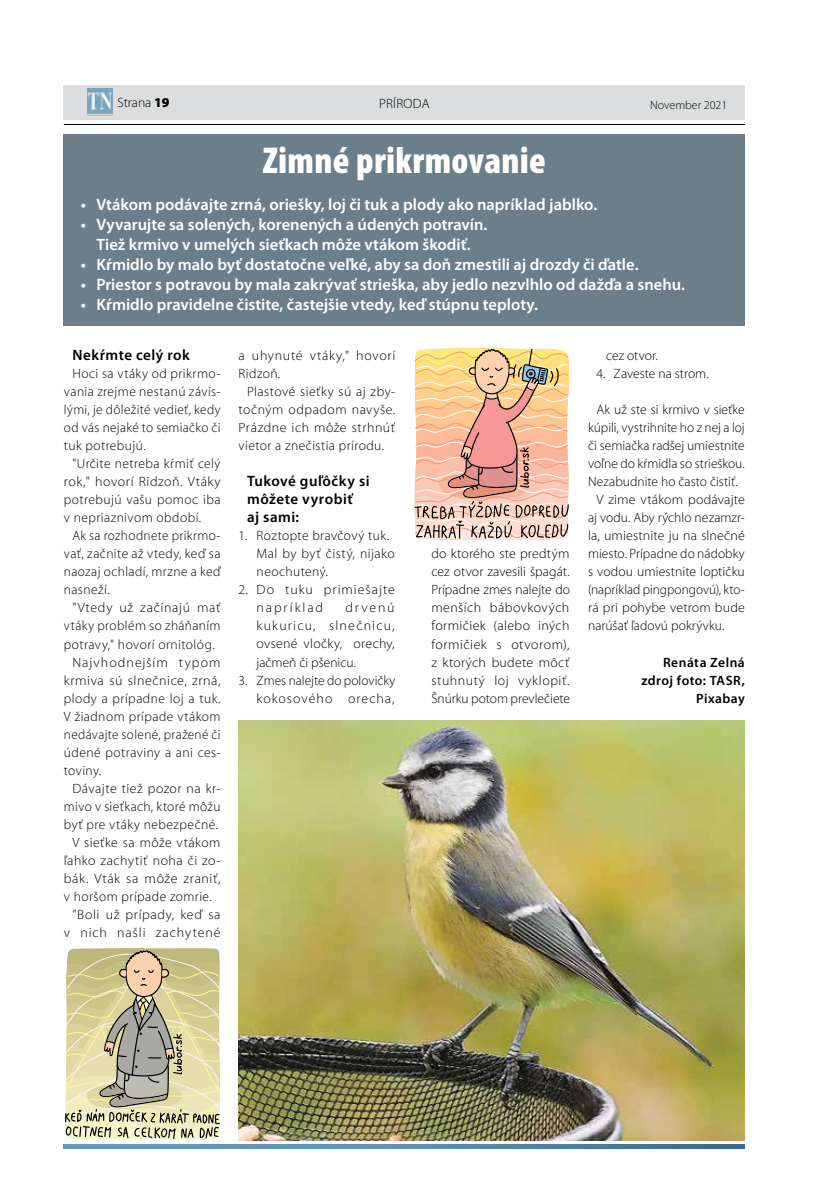
<style>
.page{position:relative;width:830px;height:1200px;background:#fff}
.page>*{position:absolute;margin:0;border:0;box-sizing:border-box;transform-origin:0 0}
.t1{font:900 condensed 37.5px "Mini Pro";letter-spacing:.01em;color:#fff}
.t2{font:600 16.5px/19.8px "Mini Pro";color:#fff;text-align:center}
.t3{font:600 15px/18px "Mini Pro";letter-spacing:.035em;color:#000}
.t4{font:300 13.5px/18px "Mini Pro";letter-spacing:.03em;color:#000;text-align:justify}
.t5{font:300 13.5px "Mini Pro";letter-spacing:.005em;color:#000}
.t6{font:300 13.5px "Mini Pro";color:#000}
.t7{font:300 13.5px/18px "Mini Pro";letter-spacing:.01em;color:#000;text-align:right}
.t8{font:300 13.5px/18px "Mini Pro";letter-spacing:.075em;color:#000}
.t9{font:600 13.5px/18px "Mini Pro";letter-spacing:.035em;color:#000;text-align:right}
.t10{font:300 13.5px "Mini Pro";letter-spacing:.05em;color:#000}
.t11{font:300 13.5px "Mini Pro";letter-spacing:.065em;color:#000}
.t12{font:300 12px "Mini Pro";color:#000}
.s1{font-weight:900}
</style>
<div class="page">
<img style="left:64px;top:1144px;width:680px;height:4px">
<div style="left:64px;top:134px;width:680px;height:192px;background:#6d7e8b"></div>
<div style="left:64px;top:85px;width:680px;height:34px;background:#dcddde"></div>
<hr style="left:64px;top:124px;width:680px;height:1px;background:#000">
<img style="left:88px;top:89px;width:24px;height:26px">
<img style="left:238px;top:720px;width:506px;height:420px">
<svg style="left:65px;top:948px;width:155px;height:191px;background:#c7c098"></svg>
<svg style="left:414px;top:348px;width:155px;height:191px;background:#e5b696"></svg>
<p class="t4" style="left:117px;top:93px;width:54px">Strana <span class="s1">19</span></p>
<p class="t4" style="left:379px;top:95px;width:52px">PRÍRODA</p>
<p class="t12" style="left:650px;top:98px;width:79px">November 2021</p>
<h1 class="t1" style="left:263px;top:139px;width:284px">Zimné prikrmovanie</h1>
<p class="t2" style="left:81px;top:195px;width:517px">• Vtákom podávajte zrná, oriešky, loj či tuk a plody ako napríklad jablko.</p>
<p class="t2" style="left:81px;top:215px;width:408px">• Vyvarujte sa solených, korenených a údených potravín.<br>Tiež krmivo v umelých sieťkach môže vtákom škodiť.</p>
<p class="t2" style="left:81px;top:255px;width:559px">• Kŕmidlo by malo byť dostatočne veľké, aby sa doň zmestili aj drozdy či ďatle.</p>
<p class="t2" style="left:81px;top:274px;width:605px">• Priestor s potravou by mala zakrývať strieška, aby jedlo nezvlhlo od dažďa a snehu.</p>
<p class="t2" style="left:81px;top:294px;width:458px">• Kŕmidlo pravidelne čistite, častejšie vtedy, keď stúpnu teploty.</p>
<p class="t3" style="left:72px;top:346px;width:119px">Nekŕmte celý rok</p>
<p class="t4" style="left:64px;top:365px;width:158px;text-indent:9px">Hoci sa vtáky od prikrmo&shy;vania zrejme nestanú závis&shy;lými, je dôležité vedieť, kedy od vás nejaké to semiačko či tuk potrebujú.</p>
<p class="t4" style="left:64px;top:455px;width:158px;text-indent:9px">"Určite netreba kŕmiť celý rok," hovorí Ridzoň. Vtáky potrebujú vašu pomoc iba v nepriaznivom období.</p>
<p class="t4" style="left:64px;top:527px;width:158px;text-indent:9px">Ak sa rozhodnete prikrmo&shy;vať, začnite až vtedy, keď sa naozaj ochladí, mrzne a keď nasneží.</p>
<p class="t4" style="left:72px;top:599px;width:150px">"Vtedy už začínajú mať</p>
<p class="t4" style="left:64px;top:617px;width:158px">vtáky problém so zháňaním</p>
<p class="t4" style="left:64px;top:635px;width:152px">potravy," hovorí ornitológ.</p>
<p class="t8" style="left:72px;top:653px;width:150px">Najvhodnejším typom</p>
<p class="t4" style="left:64px;top:671px;width:158px">krmiva sú slnečnice, zrná,</p>
<p class="t4" style="left:64px;top:689px;width:158px">plody a prípadne loj a tuk.</p>
<p class="t4" style="left:64px;top:707px;width:158px">V žiadnom prípade vtákom</p>
<p class="t4" style="left:64px;top:725px;width:158px">nedávajte solené, pražené či</p>
<p class="t4" style="left:64px;top:743px;width:158px">údené potraviny a ani ces-</p>
<p class="t4" style="left:64px;top:761px;width:39px">toviny.</p>
<p class="t4" style="left:72px;top:779px;width:150px">Dávajte tiež pozor na kr-</p>
<p class="t4" style="left:64px;top:797px;width:158px">mivo v sieťkach, ktoré môžu</p>
<p class="t4" style="left:64px;top:815px;width:156px">byť pre vtáky nebezpečné.</p>
<p class="t4" style="left:72px;top:833px;width:150px">V sieťke sa môže vtákom</p>
<p class="t4" style="left:64px;top:851px;width:158px">ľahko zachytiť noha či zo-</p>
<p class="t4" style="left:64px;top:869px;width:158px">bák. Vták sa môže zraniť,</p>
<p class="t4" style="left:64px;top:887px;width:149px">v horšom prípade zomrie.</p>
<p class="t10" style="left:72px;top:906px;width:150px">"Boli už prípady, keď sa</p>
<p class="t11" style="left:64px;top:924px;width:158px">v nich našli zachytené</p>
<p class="t4" style="left:238px;top:347px;width:158px">a uhynuté vtáky," hovorí<br>Ridzoň.</p>
<p class="t4" style="left:238px;top:383px;width:158px;text-indent:9px">Plastové sieťky sú aj zby&shy;točným odpadom navyše.<br>Prázdne ich môže strhnúť vietor a znečistia prírodu.</p>
<p class="t3" style="left:247px;top:472px;width:124px">Tukové guľôčky si môžete vyrobiť<br>aj sami:</p>
<p class="t4" style="left:256px;top:527px;width:140px;text-align:left;text-indent:-18px">1. Roztopte bravčový tuk.<br>Mal by byť čistý, nijako neochutený.</p>
<p class="t8" style="left:256px;top:581px;width:140px;text-indent:-18px">2. Do tuku primiešajte napríklad</p>
<p class="t4" style="left:256px;top:599px;width:139px;text-indent:89px">drvenú kukuricu, slnečnicu, ovsené vločky, orechy, jačmeň či pšenicu.</p>
<p class="t7" style="left:238px;top:671px;width:158px">3. Zmes nalejte do polovičky kokosového orecha,</p>
<p class="t4" style="left:431px;top:545px;width:140px">do ktorého ste predtým cez otvor zavesili špagát.<br>Prípadne zmes nalejte do menších bábovkových formičiek (alebo iných formičiek s otvorom), z ktorých budete môcť stuhnutý loj vyklopiť.<br>Šnúrku potom prevlečiete</p>
<p class="t6" style="left:606px;top:348px;width:53px">cez otvor.</p>
<p class="t6" style="left:596px;top:366px;width:114px">4. Zaveste na strom.</p>
<p class="t6" style="left:596px;top:402px;width:150px">Ak už ste si krmivo v sieťke</p>
<p class="t6" style="left:588px;top:420px;width:158px">kúpili, vystrihnite ho z nej a loj</p>
<p class="t6" style="left:588px;top:438px;width:158px">či semiačka radšej umiestnite</p>
<p class="t5" style="left:588px;top:456px;width:158px">voľne do kŕmidla so strieškou.</p>
<p class="t5" style="left:588px;top:474px;width:151px">Nezabudnite ho často čistiť.</p>
<p class="t4" style="left:596px;top:491px;width:150px">V zime vtákom podávajte</p>
<p class="t5" style="left:588px;top:510px;width:158px">aj vodu. Aby rýchlo nezamzr-</p>
<p class="t5" style="left:588px;top:528px;width:158px">la, umiestnite ju na slnečné</p>
<p class="t5" style="left:588px;top:546px;width:158px">miesto. Prípadne do nádobky</p>
<p class="t5" style="left:588px;top:564px;width:158px">s vodou umiestnite loptičku</p>
<p class="t6" style="left:588px;top:582px;width:158px">(napríklad pingpongovú), kto-</p>
<p class="t7" style="left:588px;top:599px;width:158px">rá pri pohybe vetrom bude</p>
<p class="t5" style="left:588px;top:618px;width:138px">narúšať ľadovú pokrývku.</p>
<p class="t9" style="left:641px;top:653px;width:105px">Renáta Zelná zdroj foto: TASR,<br>Pixabay</p>
</div>
